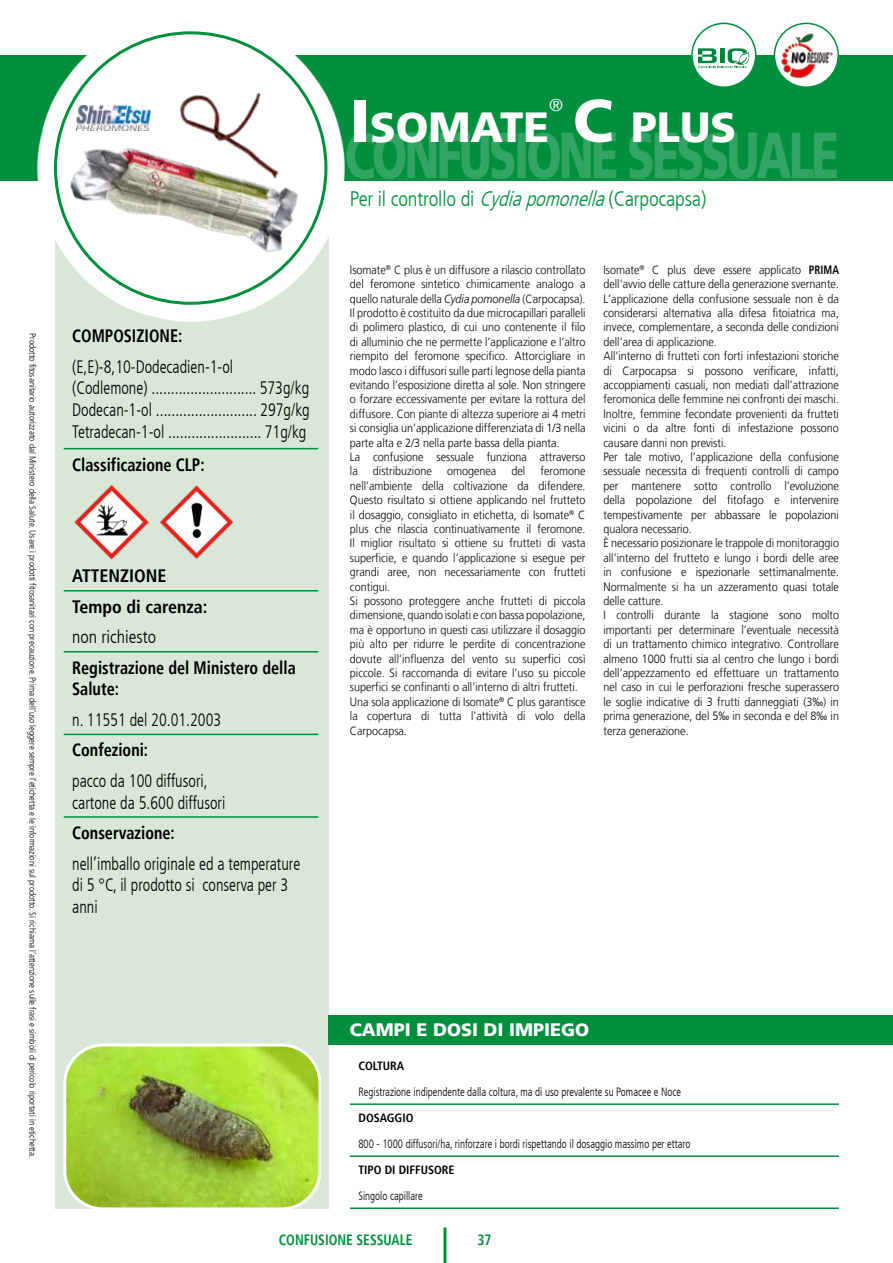
<style>
.page{position:relative;width:893px;height:1263px;background:#fff}
.page>*{position:absolute;margin:0;border:0;box-sizing:border-box;transform-origin:0 0}
.t1{font:900 64.5px "Frutiger LT";letter-spacing:-.06em;color:#fff;scale:.7 1}
.t2{font:900 42px "Frutiger LT";color:#fff}
.t3{font:300 condensed 21px "Frutiger LT";letter-spacing:-.01em;color:#008f3d}
.t4{font:300 condensed 18px/21.6px "Frutiger LT";color:#000;scale:.9 1}
.t5{font:700 condensed 18px/21.6px "Frutiger LT";color:#000;scale:.9 1}
.t6{font:700 condensed 18px/30.5px "Frutiger LT";color:#000}
.t7{font:900 18px "Frutiger LT";color:#fff}
.t8{font:300 condensed 18px "Frutiger LT";color:#000}
.t9{font:300 17.55px "Frutiger LT";color:#fff}
.t10{font:700 condensed 15px "Frutiger LT";color:#008f3d;scale:.9 1}
.t11{font:300 12px/14.4px "Frutiger LT";color:#000;scale:.9 1}
.t12{font:300 condensed 12px "Frutiger LT";color:#000;scale:.9 1}
.t13{font:700 condensed 12px "Frutiger LT";color:#000}
.t14{font:300 condensed 9px "Frutiger LT";color:#000}
.s1{font-size:60px}
.s2{font-style:italic}
.s3{font-weight:700;font-stretch:condensed}
</style>
<div class="page">
<div style="left:0;top:55px;width:893px;height:126px;background:#008f3d"></div>
<div style="left:55px;top:181px;width:274px;height:1028px;background:#d8e7d7"></div>
<hr style="left:443px;top:1227px;width:3px;height:36px;background:#008f3d">
<div style="left:329px;top:1015px;width:564px;height:29px;background:#008f3d"></div>
<hr style="left:350px;top:1103px;width:489px;height:2px;background:#008f3d">
<hr style="left:350px;top:1155px;width:489px;height:2px;background:#008f3d">
<hr style="left:350px;top:1207px;width:489px;height:2px;background:#008f3d">
<hr style="left:64px;top:448px;width:254px;height:1px;background:#008f3d">
<hr style="left:64px;top:590px;width:254px;height:1px;background:#008f3d">
<hr style="left:64px;top:651px;width:254px;height:1px;background:#008f3d">
<hr style="left:64px;top:734px;width:254px;height:1px;background:#008f3d">
<hr style="left:64px;top:816px;width:254px;height:2px;background:#008f3d">
<img style="left:74px;top:484px;width:75px;height:76px">
<img style="left:159px;top:485px;width:75px;height:74px">
<svg style="left:37px;top:31px;width:307px;height:291px;fill:#fff"></svg>
<div style="left:55px;top:33px;width:271px;height:270px;background:#fff;border-radius:50%"></div>
<img style="left:56px;top:92px;width:268px;height:196px">
<img style="left:152px;top:60px;width:150px;height:128px">
<svg style="left:692px;top:25px;width:64px;height:60px"></svg>
<div style="left:691px;top:23px;width:65px;height:65px;border:2px solid #008f3d;border-radius:50%"></div>
<svg style="left:774px;top:23px;width:64px;height:64px"></svg>
<img style="left:778px;top:30px;width:57px;height:50px">
<div style="left:774px;top:23px;width:65px;height:65px;border:2px solid #008f3d;border-radius:50%"></div>
<img style="left:67px;top:1047px;width:253px;height:162px">
<div style="left:63px;top:1043px;width:258px;height:167px;border:3px solid #fff;border-radius:38px"></div>
<img style="left:76px;top:106px;width:74px;height:24px">
<p class="t14" style="left:38px;top:333px;width:826px;rotate:90deg">Prodotto fitosanitario autorizzato dal Ministero della Salute. Usare i prodotti fitosanitari con precauzione. Prima dell’uso leggere sempre l’etichetta e le informazioni sul prodotto. Si richiama l’attenzione sulle frasi e simboli di pericolo riportati in etichetta.</p>
<h2 class="t2" style="left:350px;top:102px;width:201px"><span class="s1">I</span>SOMATE</h2>
<h3 class="t9" style="left:549px;top:95px;width:15px">®</h3>
<h2 class="t2" style="left:573px;top:102px;width:165px"><span class="s1">C</span> PLUS</h2>
<h1 class="t1" style="left:345px;top:117px;width:708px">CONFUSIONE SESSUALE</h1>
<h3 class="t5" style="left:72px;top:325px;width:124px">COMPOSIZIONE:</h3>
<h3 class="t4" style="left:72px;top:356px;width:265px">(E,E)-8,10-Dodecadien-1-ol (Codlemone) ........................... 573g/kg Dodecan-1-ol .......................... 297g/kg Tetradecan-1-ol ........................ 71g/kg</h3>
<h3 class="t5" style="left:72px;top:454px;width:149px">Classificazione CLP:</h3>
<h3 class="t6" style="left:72px;top:561px;width:137px">ATTENZIONE<br>Tempo di carenza:</h3>
<h3 class="t8" style="left:72px;top:627px;width:86px">non richiesto</h3>
<h3 class="t5" style="left:72px;top:657px;width:250px">Registrazione del Ministero della<br>Salute:</h3>
<h3 class="t4" style="left:72px;top:709px;width:167px">n. 11551 del 20.01.2003</h3>
<h3 class="t5" style="left:72px;top:739px;width:86px">Confezioni:</h3>
<h3 class="t4" style="left:72px;top:770px;width:172px">pacco da 100 diffusori, cartone da 5.600 diffusori</h3>
<h3 class="t5" style="left:72px;top:822px;width:116px">Conservazione:</h3>
<h3 class="t4" style="left:72px;top:853px;width:255px">nell’imballo originale ed a temperature di 5 °C, il prodotto si conserva per 3 anni</h3>
<h3 class="t3" style="left:350px;top:186px;width:358px">Per il controllo di <span class="s2">Cydiapomonella</span>(Carpocapsa)</h3>
<p class="t11" style="left:350px;top:263px;width:263px">Isomate<sup>®</sup> C plus è un diffusore a rilascio controllato del feromone sintetico chimicamente analogo a quello naturale della <span class="s2">Cydia pomonella</span> (Carpocapsa).<br>Il prodotto è costituito da due microcapillari paralleli di polimero plastico, di cui uno contenente il filo di alluminio che ne permette l’applicazione e l’altro riempito del feromone specifico. Attorcigliare in modo lasco i diffusori sulle parti legnose della pianta evitando l’esposizione diretta al sole. Non stringere o forzare eccessivamente per evitare la rottura del diffusore. Con piante di altezza superiore ai 4 metri si consiglia un’applicazione differenziata di 1/3 nella parte alta e 2/3 nella parte bassa della pianta.<br>La confusione sessuale funziona attraverso la</p>
<p class="t11" style="left:350px;top:464px;width:263px;text-indent:190px">feromone nell’ambiente della coltivazione da difendere.<br>Questo risultato si ottiene applicando nel frutteto il dosaggio, consigliato in etichetta, di Isomate<sup>®</sup> C plus che rilascia continuativamente il feromone.<br>Il miglior risultato si ottiene su frutteti di vasta superficie, e quando l’applicazione si esegue per grandi aree, non necessariamente con frutteti contigui.<br>Si possono proteggere anche frutteti di piccola dimensione, quando isolati e con bassa popolazione, ma è opportuno in questi casi utilizzare il dosaggio più alto per ridurre le perdite di concentrazione dovute all’influenza del vento su superfici così piccole. Si raccomanda di evitare l’uso su piccole superfici se confinanti o all’interno di altri frutteti.<br>Una sola applicazione di Isomate<sup>®</sup> C plus garantisce la copertura di tutta l’attività di volo della Carpocapsa.</p>
<p class="t11" style="left:373px;top:464px;width:67px">distribuzione</p>
<p class="t11" style="left:447px;top:464px;width:56px">omogenea</p>
<p class="t11" style="left:511px;top:464px;width:17px">del</p>
<p class="t11" style="left:603px;top:263px;width:263px">Isomate<sup>®</sup> C plus deve essere applicato <span class="s3">PRIMA </span>dell’avvio delle catture della generazione svernante.<br>L’applicazione della confusione sessuale non è da considerarsi alternativa alla difesa fitoiatrica ma, invece, complementare, a seconda delle condizioni dell’area di applicazione.<br>All’interno di frutteti con forti infestazioni storiche di Carpocapsa si possono verificare, infatti, accoppiamenti casuali, non mediati dall’attrazione feromonica delle femmine nei confronti dei maschi.<br>Inoltre, femmine fecondate provenienti da frutteti vicini o da altre fonti di infestazione possono causare danni non previsti.<br>Per tale motivo, l’applicazione della confusione sessuale necessita di frequenti controlli di campo per mantenere sotto controllo l’evoluzione della popolazione del fitofago e intervenire tempestivamente per abbassare le popolazioni qualora necessario.<br>È necessario posizionare le trappole di monitoraggio all’interno del frutteto e lungo i bordi delle aree in confusione e ispezionarle settimanalmente.<br>Normalmente si ha un azzeramento quasi totale delle catture.<br>I controlli durante la stagione sono molto importanti per determinare l’eventuale necessità di un trattamento chimico integrativo. Controllare almeno 1000 frutti sia al centro che lungo i bordi dell’appezzamento ed effettuare un trattamento nel caso in cui le perforazioni fresche superassero le soglie indicative di 3 frutti danneggiati (3‰) in prima generazione, del 5‰ in seconda e del 8‰ in terza generazione.</p>
<h3 class="t7" style="left:350px;top:1019px;width:241px">CAMPI E DOSI DI IMPIEGO</h3>
<p class="t13" style="left:358px;top:1058px;width:47px">COLTURA</p>
<p class="t12" style="left:358px;top:1085px;width:360px">Registrazione indipendente dalla coltura, ma di uso prevalente su Pomacee e Noce</p>
<p class="t13" style="left:358px;top:1110px;width:57px">DOSAGGIO</p>
<p class="t12" style="left:358px;top:1137px;width:371px">800 - 1000 diffusori/ha, rinforzare i bordi rispettando il dosaggio massimo per ettaro</p>
<p class="t13" style="left:358px;top:1162px;width:98px">TIPO DI DIFFUSORE</p>
<p class="t12" style="left:358px;top:1189px;width:73px">Singolo capillare</p>
<p class="t10" style="left:279px;top:1230px;width:150px">CONFUSIONE SESSUALE</p>
<p class="t10" style="left:477px;top:1230px;width:17px">37</p>
</div>
